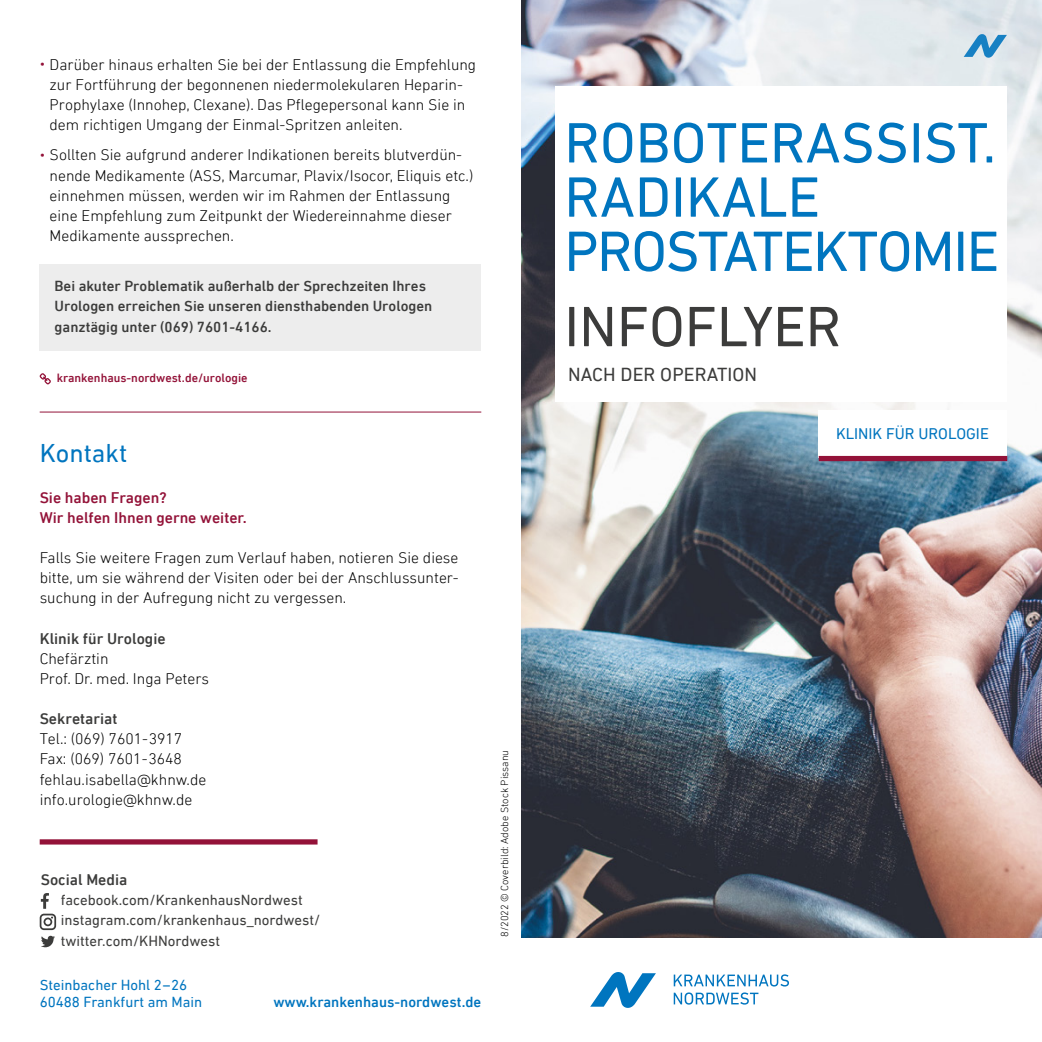
<style>
.page{position:relative;width:1042px;height:1042px;background:#fff}
.page>*{position:absolute;margin:0;border:0;box-sizing:border-box;transform-origin:0 0}
.t1{font:57.75px/54.2px "DIN Next LT Pro";color:#0075bf}
.t2{font:57.75px "DIN Next LT Pro";color:#3c3c3b}
.t3{font:26.25px "DIN Next LT Pro";color:#0075bf}
.t4{font:19.25px "DIN Next LT Pro";letter-spacing:.005em;color:#3c3c3b}
.t5{font:300 15.75px/20.1px "DIN Next LT Pro";color:#000}
.t6{font:500 15.75px/20.1px "DIN Next LT Pro";color:#931238}
.t7{font:500 15.75px "DIN Next LT Pro";color:#3c3c3b}
.t8{font:15.75px "DIN Next LT Pro";color:#0075bf}
.t9{font:500 14.88px/20.1px "DIN Next LT Pro";color:#3c3c3b}
.t10{font:14.88px/20.1px "DIN Next LT Pro";color:#3c3c3b}
.t11{font:14.88px/17.5px "DIN Next LT Pro";color:#0075bf}
.t12{font:500 14.88px "DIN Next LT Pro";color:#0075bf}
.t13{font:500 12.25px "DIN Next LT Pro";color:#931238}
.t14{font:300 10.5px "DIN Next LT Pro";color:#000}
.s1{font-weight:400;font-size:12.25px;color:#931238}
</style>
<div class="page">
<img style="left:521px;top:0;width:521px;height:937px">
<div style="left:40px;top:264px;width:441px;height:86px;background:#ededed"></div>
<div style="left:40px;top:839px;width:277px;height:5px;background:#931238"></div>
<svg style="left:41px;top:893px;width:8px;height:16px"></svg>
<svg style="left:41px;top:936px;width:14px;height:11px"></svg>
<div style="left:40px;top:913px;width:16px;height:17px;border:2px solid #3c3c3b;border-radius:3px"></div>
<div style="left:44px;top:917px;width:8px;height:9px;border:2px solid #3c3c3b;border-radius:50%"></div>
<div style="left:556px;top:87px;width:451px;height:315px;background:#fff"></div>
<div style="left:819px;top:410px;width:188px;height:47px;background:#fff"></div>
<div style="left:819px;top:456px;width:188px;height:5px;background:#931238"></div>
<svg style="left:590px;top:972px;width:66px;height:36px"></svg>
<svg style="left:674px;top:974px;width:115px;height:12px"></svg>
<svg style="left:674px;top:992px;width:84px;height:12px"></svg>
<svg style="left:963px;top:32px;width:44px;height:27px"></svg>
<hr style="left:40px;top:412px;width:441px;height:1px;background:#931238">
<svg style="left:40px;top:373px;width:11px;height:11px"></svg>
<p class="t5" style="left:50px;top:54px;width:428px;text-indent:-10px"><span class="s1">•</span> Darüber hinaus erhalten Sie bei der Entlassung die Empfehlung zur Fortführung der begonnenen niedermolekularen Heparin-Prophylaxe (Innohep, Clexane). Das Pflegepersonal kann Sie in dem richtigen Umgang der Einmal-Spritzen anleiten.</p>
<p class="t5" style="left:50px;top:145px;width:425px;text-indent:-10px"><span class="s1">•</span> Sollten Sie aufgrund anderer Indikationen bereits blutverdün&shy;nende Medikamente (ASS, Marcumar, Plavix/Isocor, Eliquis etc.) einnehmen müssen, werden wir im Rahmen der Entlassung eine Empfehlung zum Zeitpunkt der Wiedereinnahme dieser Medikamente aussprechen.</p>
<p class="t9" style="left:55px;top:276px;width:379px">Bei akuter Problematik außerhalb der Sprechzeiten Ihres<br>Urologen erreichen Sie unseren diensthabenden Urologen ganztägig unter (069) 7601-4166.</p>
<p class="t13" style="left:57px;top:371px;width:192px">krankenhaus-nordwest.de/urologie</p>
<h2 class="t3" style="left:40px;top:438px;width:89px">Kontakt</h2>
<p class="t6" style="left:40px;top:487px;width:209px">Sie haben Fragen?<br>Wir helfen Ihnen gerne weiter.</p>
<p class="t5" style="left:40px;top:547px;width:420px;text-align:justify">Falls Sie weitere Fragen zum Verlauf haben, notieren Sie diese bitte, um sie während der Visiten oder bei der Anschlussunter&shy;suchung in der Aufregung nicht zu vergessen.</p>
<p class="t7" style="left:40px;top:629px;width:127px">Klinik für Urologie</p>
<p class="t5" style="left:40px;top:648px;width:171px">Chefärztin<br>Prof. Dr. med. Inga Peters</p>
<p class="t7" style="left:40px;top:709px;width:79px">Sekretariat</p>
<p class="t5" style="left:40px;top:729px;width:168px">Tel.: (069) 7601-3917<br>Fax: (069) 7601-3648 fehlau.isabella@khnw.de info.urologie@khnw.de</p>
<p class="t7" style="left:41px;top:870px;width:88px">Social Media</p>
<p class="t10" style="left:61px;top:890px;width:261px">facebook.com/KrankenhausNordwest instagram.com/krankenhaus_nordwest/ twitter.com/KHNordwest</p>
<p class="t11" style="left:40px;top:976px;width:164px">Steinbacher Hohl 2–26<br>60488 Frankfurt am Main</p>
<p class="t12" style="left:273px;top:993px;width:209px">www.krankenhaus-nordwest.de</p>
<p class="t14" style="left:498px;top:937px;width:188px;rotate:-90deg">8/2022 © Coverbild: Adobe Stock Pissanu</p>
<h1 class="t1" style="left:564px;top:115px;width:436px">ROBOTERASSIST.<br>RADIKALE<br>PROSTATEKTOMIE</h1>
<h1 class="t2" style="left:564px;top:293px;width:278px">INFOFLYER</h1>
<p class="t4" style="left:568px;top:363px;width:191px">NACH DER OPERATION</p>
<p class="t8" style="left:836px;top:424px;width:154px">KLINIK FÜR UROLOGIE</p>
</div>
